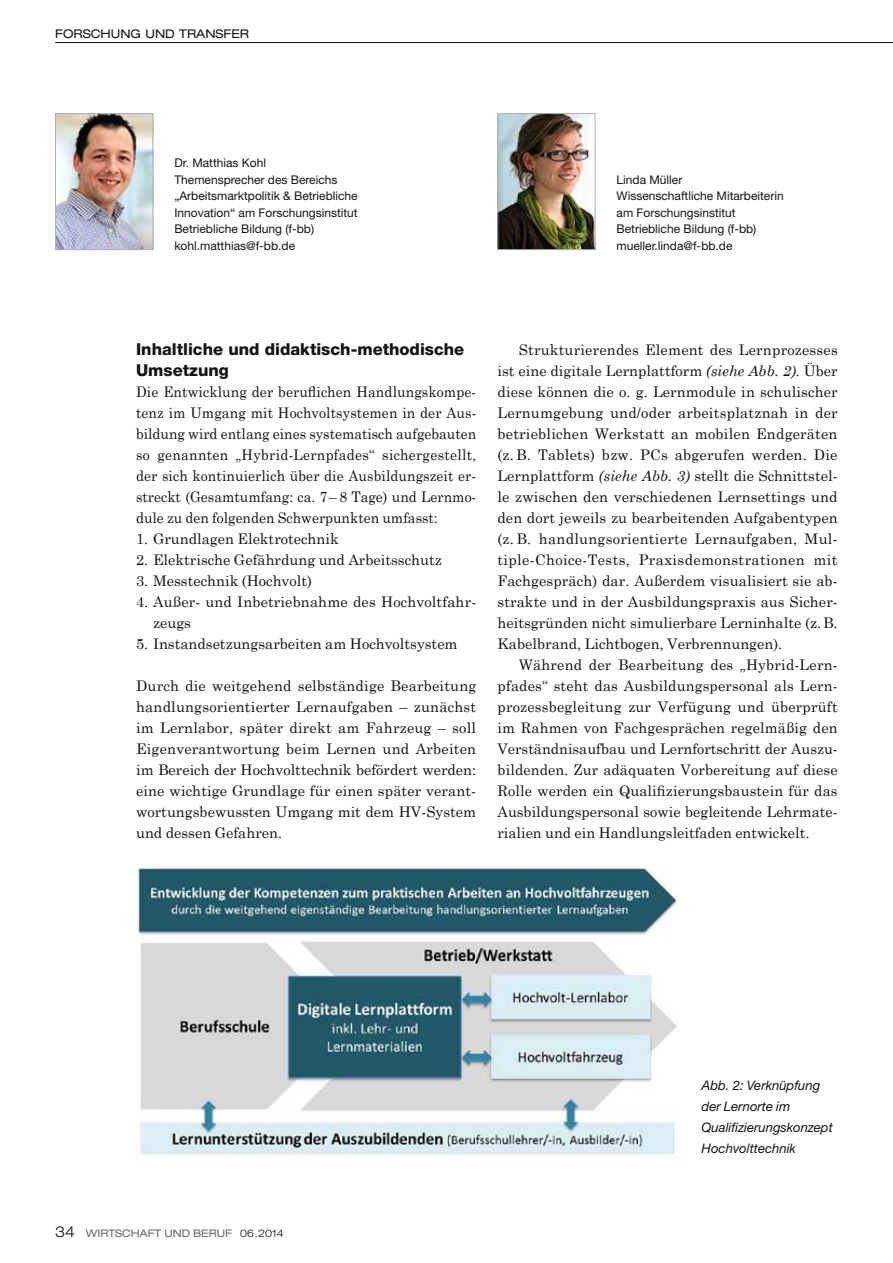
<style>
.page{position:relative;width:893px;height:1263px;background:#fff}
.page>*{position:absolute;margin:0;border:0;box-sizing:border-box;transform-origin:0 0}
.t1{font:800 16.5px/21px "Helvetica Neue";color:#141414}
.t2{font:14.7px/21px "Century Schoolbook";color:#141414;text-align:justify}
.t3{font:14.7px/21px "Century Schoolbook";color:#141414;text-align:justify;scale:.95 1}
.t4{font:italic 13.2px/21px "Helvetica Neue";color:#141414}
.t5{font:12px/16.5px "Helvetica Neue";color:#141414}
.t6{font:expanded 12px "Helvetica Neue";color:#141414}
.t7{font:expanded 10.5px "Helvetica Neue";color:#686867}
.s1{font-style:italic}
.s2{font-weight:300;font-size:15px;color:#141414}
.s3{font-weight:300;color:#141414}
</style>
<div class="page">
<hr style="left:55px;top:42px;width:838px;height:1px;background:#141414">
<img style="left:136px;top:867px;width:542px;height:289px">
<img style="left:499px;top:115px;width:94px;height:133px">
<div style="left:497px;top:113px;width:98px;height:137px;border:1px solid #afb0b0"></div>
<img style="left:57px;top:115px;width:94px;height:133px">
<div style="left:55px;top:113px;width:98px;height:137px;border:1px solid #afb0b0"></div>
<p class="t6" style="left:55px;top:27px;width:195px">FORSCHUNG UND TRANSFER</p>
<p class="t5" style="left:174px;top:155px;width:185px">Dr. Matthias Kohl<br>Themensprecher des Bereichs „Arbeitsmarktpolitik &amp; Betriebliche<br>Innovation“ am Forschungsinstitut<br>Betriebliche Bildung (f-bb) kohl.matthias@f-bb.de</p>
<p class="t5" style="left:617px;top:171px;width:169px">Linda Müller<br>Wissenschaftliche Mitarbeiterin am Forschungsinstitut<br>Betriebliche Bildung (f-bb) mueller.linda@f-bb.de</p>
<p class="t1" style="left:136px;top:338px;width:330px">Inhaltliche und didaktisch-methodische<br>Umsetzung</p>
<p class="t3" style="left:136px;top:381px;width:360px">Die Entwicklung der beruflichen Handlungskompe&shy;tenz im Umgang mit Hochvoltsystemen in der Aus&shy;bildung wird entlang eines systematisch aufgebauten so genannten „Hybrid-Lernpfades“ sichergestellt, der sich kontinuierlich über die Ausbildungszeit er&shy;streckt (Gesamtumfang: ca. 7– 8 Tage) und Lernmo&shy;dule zu den folgenden Schwerpunkten umfasst:</p>
<p class="t2" style="left:136px;top:528px;width:204px">1. Grundlagen Elektrotechnik</p>
<p class="t2" style="left:136px;top:549px;width:307px">2. Elektrische Gefährdung und Arbeitsschutz</p>
<p class="t2" style="left:136px;top:570px;width:177px">3. Messtechnik (Hochvolt)</p>
<p class="t2" style="left:153px;top:591px;width:325px;text-indent:-17px">4. Außer- und Inbetriebnahme des Hochvoltfahr&shy;zeugs</p>
<p class="t2" style="left:136px;top:633px;width:323px">5. Instandsetzungsarbeiten am Hochvoltsystem</p>
<p class="t2" style="left:136px;top:675px;width:342px">Durch die weitgehend selbständige Bearbeitung handlungsorientierter Lernaufgaben – zunächst im Lernlabor, später direkt am Fahrzeug – soll Eigenverantwortung beim Lernen und Arbeiten im Bereich der Hochvolttechnik befördert werden: eine wichtige Grundlage für einen später verant&shy;wortungsbewussten Umgang mit dem HV-System und dessen Gefahren.</p>
<p class="t2" style="left:497px;top:339px;width:342px;text-indent:21px">Strukturierendes Element des Lernprozesses ist eine digitale Lernplattform <span class="s1">(siehe Abb. 2)</span>. Über diese können die o. g. Lernmodule in schulischer Lernumgebung und/oder arbeitsplatznah in der betrieblichen Werkstatt an mobilen Endgeräten (z. B. Tablets) bzw. PCs abgerufen werden. Die Lernplattform <span class="s1">(siehe Abb. 3)</span> stellt die Schnittstel&shy;le zwischen den verschiedenen Lernsettings und den dort jeweils zu bearbeitenden Aufgabentypen (z. B. handlungsorientierte Lernaufgaben, Mul&shy;tiple-Choice-Tests, Praxisdemonstrationen mit Fachgespräch) dar. Außerdem visualisiert sie ab&shy;strakte und in der Ausbildungspraxis aus Sicher&shy;heitsgründen nicht simulierbare Lerninhalte (z.B.<br>Kabelbrand, Lichtbogen, Verbrennungen).</p>
<p class="t2" style="left:497px;top:654px;width:342px;text-indent:21px">Während der Bearbeitung des „Hybrid-Lern&shy;pfades“ steht das Ausbildungspersonal als Lern&shy;prozessbegleitung zur Verfügung und überprüft im Rahmen von Fachgesprächen regelmäßig den Verständnisaufbau und Lernfortschritt der Auszu&shy;bildenden. Zur adäquaten Vorbereitung auf diese Rolle werden ein Qualifizierungsbaustein für das Ausbildungspersonal sowie begleitende Lehrmate&shy;rialien und ein Handlungsleitfaden entwickelt.</p>
<p class="t7" style="left:55px;top:1227px;width:230px"><span class="s2">34</span> WIRTSCHAFT UND BERUF <span class="s3">06.2014</span></p>
<p class="t4" style="left:702px;top:1074px;width:133px">Abb. 2: Verknüpfung der Lernorte im<br>Qualifizierungskonzept<br>Hochvolttechnik</p>
</div>
